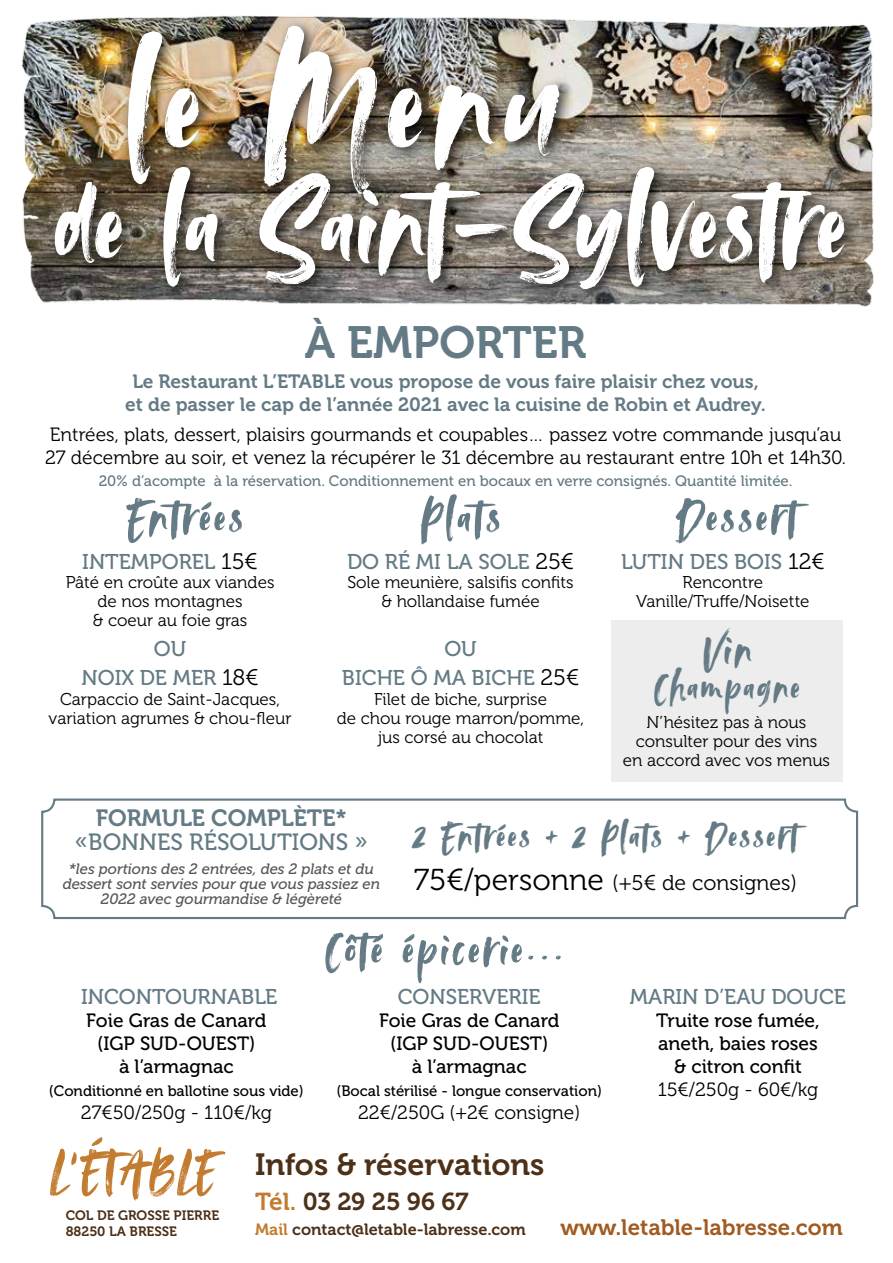
<style>
.page{position:relative;width:893px;height:1263px;background:#fff}
.page>*{position:absolute;margin:0;border:0;box-sizing:border-box;transform-origin:0 0}
.t1{font:172.2px "Avallon";letter-spacing:.05em;color:#fff}
.t2{font:135px "Avallon";color:#fff}
.t3{font:55.8px "Avallon";letter-spacing:.05em;color:#c27b2f}
.t4{font:53.25px "Avallon";letter-spacing:.05em;color:#647a84}
.t5{font:49.05px "Avallon";color:#647a84}
.t6{font:45px "Museo 700";color:#647a84}
.t7{font:42.6px "Avallon";letter-spacing:.05em;color:#647a84}
.t8{font:40.65px "Avallon";letter-spacing:.05em;color:#647a84}
.t9{font:30.45px "Museo 700";color:#4d3018}
.t10{font:24.45px "Museo 700";letter-spacing:-.01em;color:#4d3018}
.t11{font:23.4px "Museo 500";color:#647a84}
.t12{font:23.4px "Museo 700";color:#647a84}
.t13{font:22.35px "Museo 700";color:#a15b20}
.t14{font:21.3px "Museo 500";color:#647a84}
.t15{font:21.3px "Museo 300";color:#000}
.t16{font:19.2px/23.4px "Museo 300";color:#000}
.t17{font:19.2px/23px "Museo 500";color:#000;text-align:center}
.t18{font:19.2px/23.4px "Museo 700";color:#647a84;text-align:center}
.t19{font:17.1px/19.2px "Museo 300";color:#000;text-align:center}
.t20{font:16.2px "Museo 700";color:#4d3018}
.t21{font:italic 15px/15px "Museo 500";color:#575756;text-align:center}
.t22{font:15px "Museo 500";color:#647a84}
.t23{font:15px "Museo 500";color:#000}
.t24{font:13.5px/15.8px "Museo 700";color:#4d3018}
.s1{font-family:"Museo 300";font-size:22.5px;color:#000}
.s2{font-size:30.15px}
.s3{color:#c27b2f}
</style>
<div class="page">
<div style="left:611px;top:620px;width:231px;height:162px;background:#ededed"></div>
<img style="left:21px;top:15px;width:853px;height:292px">
<div style="left:121px;top:18px;width:454px;height:191px;background:#000;opacity:.75"></div>
<div style="left:48px;top:160px;width:812px;height:144px;background:#000;opacity:.75"></div>
<div style="left:41px;top:798px;width:817px;height:121px;border:2px solid #647a84;border-radius:12px"></div>
<h1 class="t1" style="left:122px;top:-9px;width:439px">le Menu</h1>
<h2 class="t2" style="left:51px;top:135px;width:797px">de la Saint-Sylvestre</h2>
<h3 class="t6" style="left:305px;top:318px;width:283px">À EMPORTER</h3>
<p class="t18" style="left:125px;top:370px;width:642px">Le Restaurant L’ETABLE vous propose de vous faire plaisir chez vous, et de passer le cap de l’année 2021 avec la cuisine de Robin et Audrey.</p>
<p class="t16" style="left:45px;top:423px;width:802px">Entrées, plats, dessert, plaisirs gourmands et coupables… passez votre commande jusqu’au<br>27 décembre au soir, et venez la récupérer le 31 décembre au restaurant entre 10h et 14h30.</p>
<p class="t22" style="left:99px;top:472px;width:695px">20% d’acompte à la réservation. Conditionnement en bocaux en verre consignés. Quantité limitée.</p>
<h3 class="t4" style="left:127px;top:482px;width:118px">Entrées</h3>
<h3 class="t4" style="left:420px;top:482px;width:82px">Plats</h3>
<h3 class="t4" style="left:676px;top:482px;width:122px">Dessert</h3>
<p class="t14" style="left:347px;top:550px;width:228px">DO RÉ MI LA SOLE <span class="s1">25€</span></p>
<p class="t19" style="left:347px;top:573px;width:228px">Sole meunière, salsifis confits &amp; hollandaise fumée</p>
<p class="t14" style="left:82px;top:550px;width:177px">INTEMPOREL <span class="s1">15€</span></p>
<p class="t19" style="left:66px;top:573px;width:210px">Pâté en croûte aux viandes de nos montagnes<br>&amp; coeur au foie gras</p>
<p class="t14" style="left:81px;top:666px;width:179px">NOIX DE MER <span class="s1">18€</span></p>
<p class="t19" style="left:49px;top:689px;width:244px">Carpaccio de Saint-Jacques, variation agrumes &amp; chou-fleur</p>
<p class="t14" style="left:154px;top:637px;width:34px">OU</p>
<p class="t14" style="left:444px;top:637px;width:34px">OU</p>
<p class="t14" style="left:342px;top:666px;width:239px">BICHE Ô MA BICHE <span class="s1">25€</span></p>
<p class="t19" style="left:337px;top:689px;width:249px">Filet de biche, surprise<br>de chou rouge marron/pomme, jus corsé au chocolat</p>
<p class="t14" style="left:621px;top:550px;width:205px">LUTIN DES BOIS <span class="s1">12€</span></p>
<p class="t19" style="left:636px;top:573px;width:175px">Rencontre<br>Vanille/Truffe/Noisette</p>
<h3 class="t5" style="left:702px;top:618px;width:51px">Vin</h3>
<h3 class="t7" style="left:653px;top:658px;width:148px">Champagne</h3>
<p class="t19" style="left:623px;top:713px;width:209px">N’hésitez pas à nous consulter pour des vins<br>en accord avec vos menus</p>
<h3 class="t12" style="left:96px;top:805px;width:252px">FORMULE COMPLÈTE*</h3>
<h3 class="t11" style="left:75px;top:829px;width:294px">«BONNES RÉSOLUTIONS »</h3>
<p class="t21" style="left:63px;top:861px;width:319px">*les portions des 2 entrées, des 2 plats et du dessert sont servies pour que vous passiez en<br>2022 avec gourmandise &amp; légèreté</p>
<h3 class="t4" style="left:324px;top:914px;width:241px">Côté épicerie...</h3>
<p class="t14" style="left:81px;top:985px;width:198px">INCONTOURNABLE</p>
<p class="t17" style="left:86px;top:1009px;width:182px">Foie Gras de Canard (IGP SUD-OUEST)<br>à l’armagnac</p>
<p class="t23" style="left:49px;top:1082px;width:256px">(Conditionné en ballotine sous vide)</p>
<p class="t16" style="left:81px;top:1101px;width:192px">27€50/250g - 110€/kg</p>
<h3 class="t8" style="left:413px;top:809px;width:385px">2 Entrées + 2 Plats + Dessert</h3>
<p class="t15" style="left:414px;top:871px;width:385px"><span class="s2">75€/personne</span> (+5€ de consignes)</p>
<p class="t14" style="left:398px;top:985px;width:144px">CONSERVERIE</p>
<p class="t17" style="left:379px;top:1009px;width:182px">Foie Gras de Canard (IGP SUD-OUEST)<br>à l’armagnac</p>
<p class="t23" style="left:336px;top:1082px;width:267px">(Bocal stérilisé - longue conservation)</p>
<p class="t16" style="left:358px;top:1101px;width:224px">22€/250G (+2€ consigne)</p>
<p class="t14" style="left:630px;top:985px;width:218px">MARIN D’EAU DOUCE</p>
<p class="t17" style="left:656px;top:1009px;width:165px">Truite rose fumée, aneth, baies roses &amp; citron confit</p>
<p class="t16" style="left:658px;top:1078px;width:162px">15€/250g - 60€/kg</p>
<h3 class="t3" style="left:51px;top:1132px;width:166px">L’ÉTABLE</h3>
<p class="t24" style="left:66px;top:1208px;width:155px">COL DE GROSSE PIERRE<br>88250 LA BRESSE</p>
<h3 class="t9" style="left:255px;top:1148px;width:291px">Infos &amp; réservations</h3>
<h3 class="t10" style="left:255px;top:1188px;width:215px"><span class="s3">Tél.</span> 03 29 25 96 67</h3>
<p class="t20" style="left:255px;top:1220px;width:272px"><span class="s3">Mail</span> contact@letable-labresse.com</p>
<h3 class="t13" style="left:560px;top:1215px;width:284px">www.letable-labresse.com</h3>
</div>
